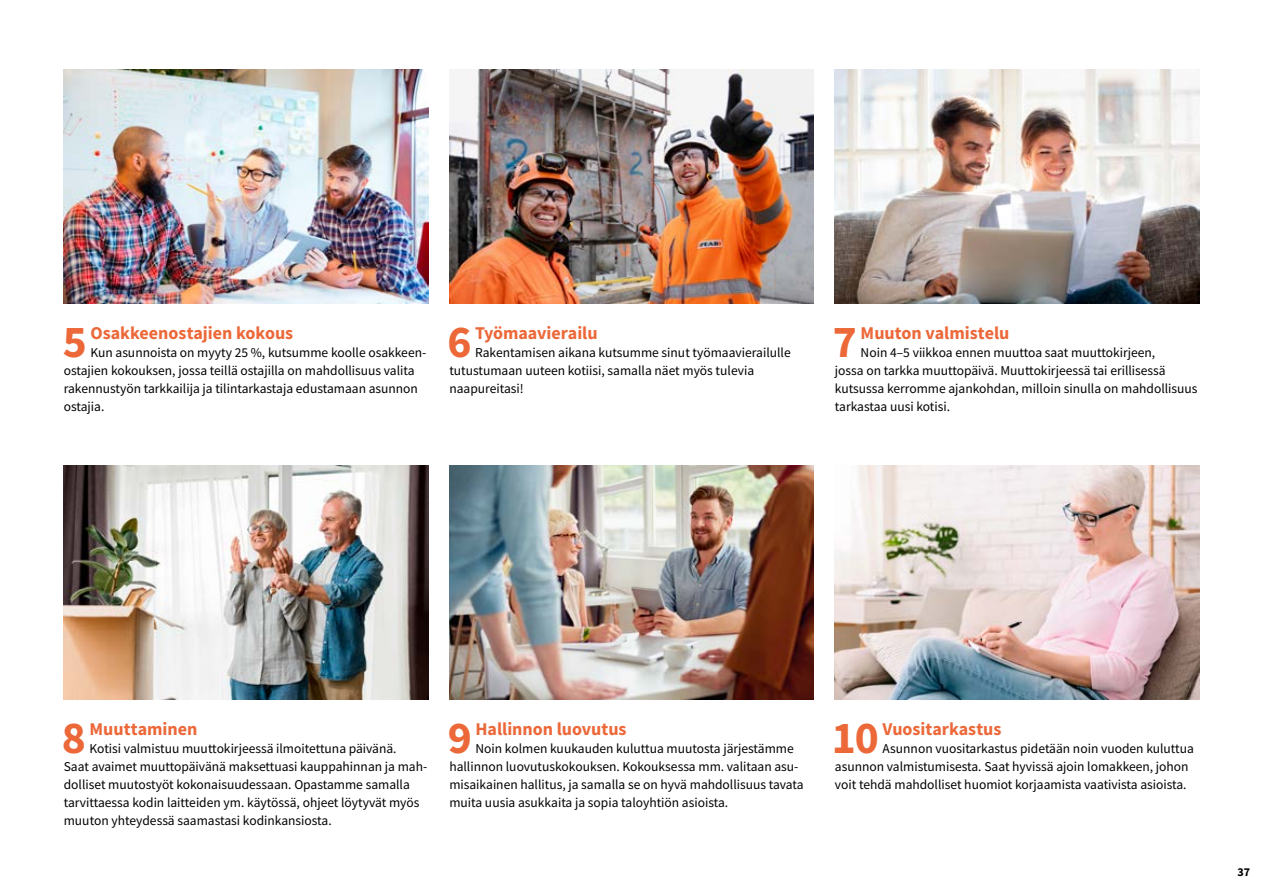
<style>
.page{position:relative;width:1263px;height:893px;background:#fff}
.page>*{position:absolute;margin:0;border:0;box-sizing:border-box;transform-origin:0 0}
.t1{font:700 45.6px "Source Sans Pro";color:#ec6839}
.t2{font:700 18px "Source Sans Pro";color:#ec6839}
.t3{font:13.5px/18px "Source Sans Pro";color:#000}
.t4{font:700 12px "Source Sans Pro";color:#000}
</style>
<div class="page">
<img style="left:449px;top:465px;width:365px;height:234px">
<img style="left:64px;top:69px;width:364px;height:234px">
<img style="left:449px;top:69px;width:365px;height:234px">
<img style="left:835px;top:69px;width:364px;height:234px">
<img style="left:64px;top:465px;width:364px;height:234px">
<img style="left:835px;top:465px;width:364px;height:234px">
<h1 class="t1" style="left:63px;top:311px;width:26px">5</h1>
<h2 class="t2" style="left:90px;top:321px;width:204px">Osakkeenostajien kokous</h2>
<p class="t3" style="left:64px;top:343px;width:364px;text-indent:27px">Kun asunnoista on myyty 25 %, kutsumme koolle osakkeen&shy;ostajien kokouksen, jossa teillä ostajilla on mahdollisuus valita rakennustyön tarkkailija ja tilintarkastaja edustamaan asunnon ostajia.</p>
<h1 class="t1" style="left:447px;top:311px;width:26px">6</h1>
<h2 class="t2" style="left:475px;top:321px;width:124px">Työmaavierailu</h2>
<p class="t3" style="left:449px;top:343px;width:343px;text-indent:26px">Rakentamisen aikana kutsumme sinut työmaavierailulle tutustumaan uuteen kotiisi, samalla näet myös tulevia naapureitasi!</p>
<h1 class="t1" style="left:833px;top:311px;width:26px">7</h1>
<h2 class="t2" style="left:861px;top:321px;width:150px">Muuton valmistelu</h2>
<p class="t3" style="left:835px;top:343px;width:364px;text-indent:26px">Noin 4–5 viikkoa ennen muuttoa saat muuttokirjeen,<br>jossa on tarkka muuttopäivä. Muuttokirjeessä tai erillisessä kutsussa kerromme ajankohdan, milloin sinulla on mahdollisuus tarkastaa uusi kotisi.</p>
<h1 class="t1" style="left:62px;top:707px;width:26px">8</h1>
<h2 class="t2" style="left:90px;top:717px;width:109px">Muuttaminen</h2>
<p class="t3" style="left:64px;top:739px;width:365px;text-indent:26px">Kotisi valmistuu muuttokirjeessä ilmoitettuna päivänä.<br>Saat avaimet muuttopäivänä maksettuasi kauppahinnan ja mah&shy;dolliset muutostyöt kokonaisuudessaan. Opastamme samalla tarvittaessa kodin laitteiden ym. käytössä, ohjeet löytyvät myös muuton yhteydessä saamastasi kodinkansiosta.</p>
<h1 class="t1" style="left:448px;top:707px;width:26px">9</h1>
<h2 class="t2" style="left:475px;top:717px;width:152px">Hallinnon luovutus</h2>
<p class="t3" style="left:449px;top:739px;width:356px;text-indent:26px">Noin kolmen kuukauden kuluttua muutosta järjestämme hallinnon luovutuskokouksen. Kokouksessa mm. valitaan asu&shy;misaikainen hallitus, ja samalla se on hyvä mahdollisuus tavata muita uusia asukkaita ja sopia taloyhtiön asioista.</p>
<h1 class="t1" style="left:832px;top:707px;width:49px">10</h1>
<h2 class="t2" style="left:882px;top:717px;width:120px">Vuositarkastus</h2>
<p class="t3" style="left:835px;top:739px;width:361px;text-indent:48px">Asunnon vuositarkastus pidetään noin vuoden kuluttua asunnon valmistumisesta. Saat hyvissä ajoin lomakkeen, johon voit tehdä mahdolliset huomiot korjaamista vaativista asioista.</p>
<p class="t4" style="left:1237px;top:864px;width:14px">37</p>
</div>
